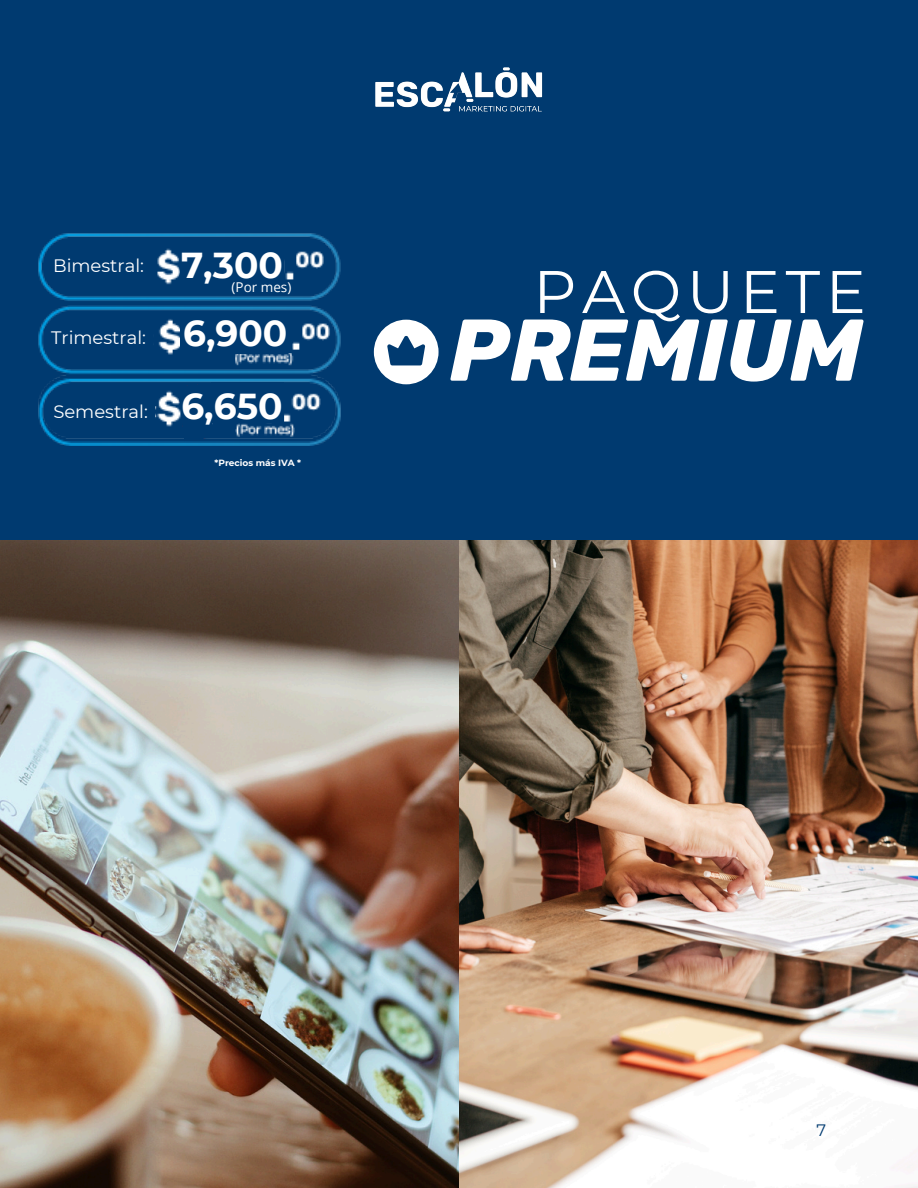
<style>
.page{position:relative;width:918px;height:1188px;background:#003a70}
.page>*{position:absolute;margin:0;border:0;box-sizing:border-box;transform-origin:0 0}
.t1{font:italic 700 87.45px "Rubik";color:#fff}
.t2{font:60px "Montserrat";letter-spacing:.095em;color:#fff}
.t3{font:700 36px "Montserrat";color:#fff}
.t4{font:18px "Montserrat";color:#fff}
.t5{font:16.5px "Montserrat";color:#003a70}
.t6{font:13.5px "Open Sans";color:#fff}
.t7{font:700 9px "Montserrat";color:#fff}
</style>
<div class="page">
<img style="left:0;top:541px;width:459px;height:647px">
<img style="left:459px;top:541px;width:459px;height:647px">
<img style="left:375px;top:67px;width:168px;height:45px">
<img style="left:38px;top:233px;width:303px;height:212px">
<div style="left:180px;top:238px;width:104px;height:57px;background:#003a70"></div>
<div style="left:180px;top:312px;width:75px;height:42px;background:#003a70"></div>
<div style="left:218px;top:312px;width:73px;height:41px;background:#003a70"></div>
<svg style="left:177px;top:383px;width:106px;height:58px"></svg>
<div style="left:211px;top:383px;width:73px;height:40px;background:#003a70"></div>
<div style="left:46px;top:253px;width:105px;height:28px;background:#003a70;border-radius:7px"></div>
<div style="left:44px;top:324px;width:109px;height:29px;background:#003a70;border-radius:7px"></div>
<div style="left:46px;top:399px;width:109px;height:28px;background:#003a70;border-radius:7px"></div>
<svg style="left:374px;top:320px;width:65px;height:64px"></svg>
<h4 class="t4" style="left:53px;top:255px;width:92px">Bimestral:</h4>
<p class="t4" style="left:51px;top:326px;width:96px">Trimestral:</p>
<p class="t4" style="left:53px;top:401px;width:96px">Semestral:</p>
<h4 class="t3" style="left:181px;top:243px;width:103px">7,300</h4>
<p class="t3" style="left:183px;top:312px;width:106px">6,900</p>
<h5 class="t6" style="left:232px;top:277px;width:61px">(Por mes)</h5>
<h3 class="t3" style="left:181px;top:384px;width:103px">6,650</h3>
<p class="t7" style="left:215px;top:457px;width:88px">*Precios más IVA *</p>
<h4 class="t2" style="left:533px;top:255px;width:334px">PAQUETE</h4>
<h3 class="t1" style="left:450px;top:299px;width:414px">PREMIUM</h3>
<p class="t5" style="left:816px;top:1120px;width:11px">7</p>
</div>
